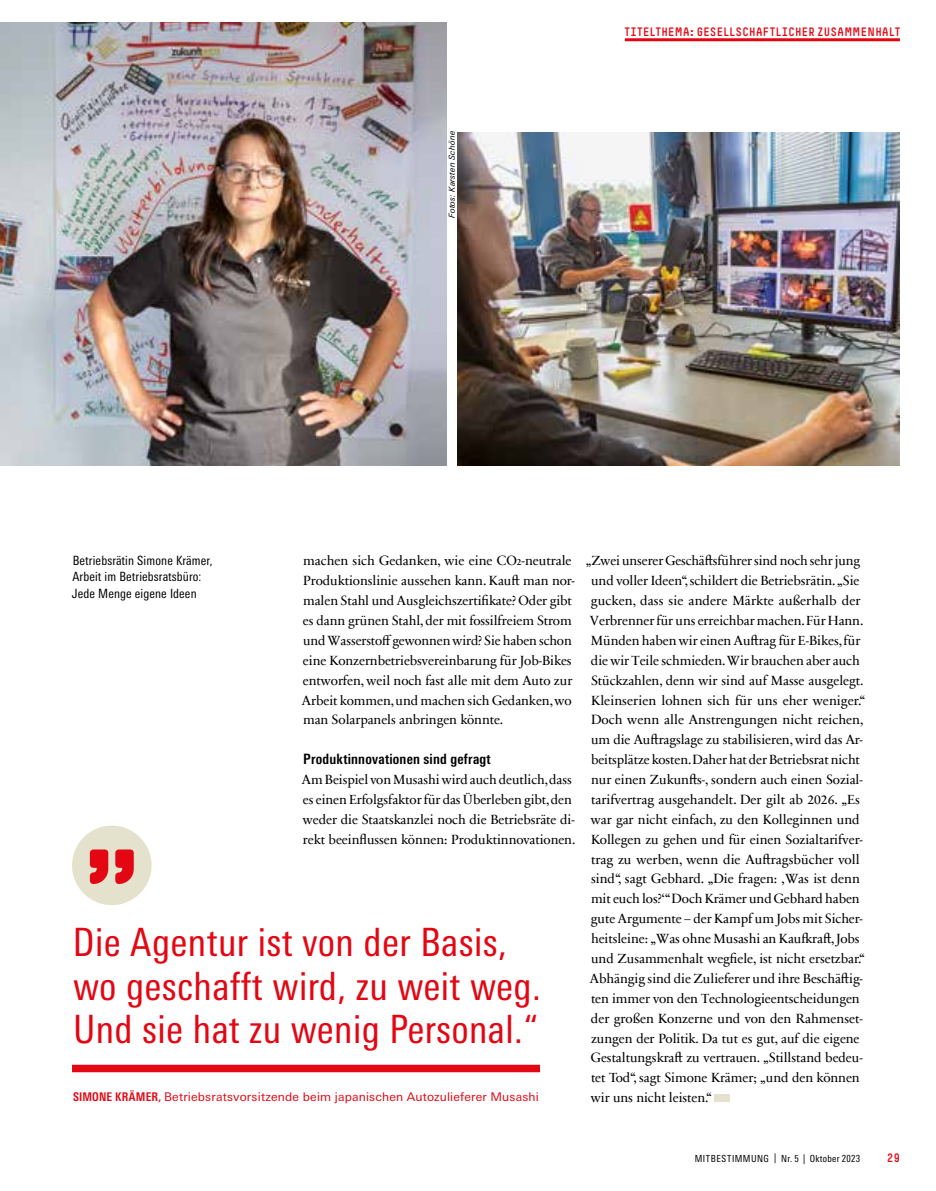
<style>
.page{position:relative;width:936px;height:1191px;background:#fff}
.page>*{position:absolute;margin:0;border:0;box-sizing:border-box;transform-origin:0 0}
.t1{font:condensed 39px/43.5px "Univers Next Pro";letter-spacing:.01em;color:#e30613}
.t2{font:700 condensed 14.25px "Univers Next Pro";letter-spacing:.015em;color:#000}
.t3{font:13.5px/19.8px "Sabon Next Com";letter-spacing:-.005em;color:#000}
.t4{font:condensed 12.75px/16.5px "Univers Next Pro";letter-spacing:.01em;color:#000}
.t5{font:12px "Univers Next Pro";letter-spacing:.015em;color:#e30613}
.t6{font:12px "Simple HBS";color:#e30613}
.t7{font:condensed 9.75px "Univers Next Pro";letter-spacing:.045em;color:#000}
.t8{font:italic 8.25px "Univers Next Pro";letter-spacing:.015em;color:#000}
.s1{font-weight:700;font-stretch:condensed}
</style>
<div class="page">
<div style="left:714px;top:1094px;width:15px;height:8px;background:#e4e1cd"></div>
<img style="left:0;top:23px;width:446px;height:442px">
<img style="left:457px;top:132px;width:442px;height:334px">
<div style="left:72px;top:1064px;width:468px;height:8px;background:#e30613"></div>
<div style="left:72px;top:825px;width:79px;height:80px;background:#e4e1cd;border-radius:50%"></div>
<svg style="left:90px;top:849px;width:44px;height:35px"></svg>
<hr style="left:624px;top:38px;width:275px;height:3px;background:#e30613">
<p class="t8" style="left:447px;top:218px;width:88px;rotate:-90deg">Fotos: Karsten Schöne</p>
<p class="t6" style="left:624px;top:25px;width:8px">TITELTHEMA</p>
<p class="t6" style="left:690px;top:25px;width:15px">: GESELLSCHAFTLICHER</p>
<p class="t6" style="left:817px;top:25px;width:8px">ZUSAMMENHALT</p>
<p class="t4" style="left:72px;top:552px;width:142px">Betriebsrätin Simone Krämer,<br>Arbeit im Betriebsratsbüro:<br>Jede Menge eigene Ideen</p>
<p class="t3" style="left:302px;top:550px;width:274px">machen sich Gedanken, wie eine CO2-neutrale Produktionslinie aussehen kann. Kauft man nor&shy;malen Stahl und Ausgleichszertifikate? Oder gibt es dann grünen Stahl, der mit fossilfreiem Strom und Wasserstoff gewonnen wird? Sie haben schon eine Konzernbetriebsvereinbarung für Job-Bikes entworfen, weil noch fast alle mit dem Auto zur Arbeit kommen, und machen sich Gedanken, wo man Solarpanels anbringen könnte.</p>
<p class="t2" style="left:303px;top:750px;width:189px">Produktinnovationen sind gefragt</p>
<p class="t3" style="left:302px;top:769px;width:275px">Am Beispiel von Musashi wird auch deutlich, dass es einen Erfolgsfaktor für das Überleben gibt, den weder die Staatskanzlei noch die Betriebsräte di&shy;rekt beeinflussen können: Produktinnovationen.</p>
<h1 class="t1" style="left:73px;top:920px;width:469px">Die Agentur ist von der Basis, wo geschafft wird, zu weit weg.<br>Und sie hat zu wenig Personal.“</h1>
<p class="t5" style="left:73px;top:1090px;width:467px"><span class="s1">SIMONE KRÄMER,</span> Betriebsratsvorsitzende beim japanischen Autozulieferer Musashi</p>
<p class="t3" style="left:590px;top:550px;width:277px;text-indent:-4px">„Zwei unserer Geschäftsführer sind noch sehr jung und voller Ideen“, schildert die Betriebsrätin. „Sie gucken, dass sie andere Märkte außerhalb der Verbrenner für uns erreichbar machen. Für Hann.<br>Münden haben wir einen Auftrag für E-Bikes, für die wir Teile schmieden. Wir brauchen aber auch Stückzahlen, denn wir sind auf Masse ausgelegt.<br>Kleinserien lohnen sich für uns eher weniger.“ Doch wenn alle Anstrengungen nicht reichen, um die Auftragslage zu stabilisieren, wird das Ar&shy;beitsplätze kosten. Daher hat der Betriebsrat nicht nur einen Zukunfts-, sondern auch einen Sozial&shy;tarifvertrag ausgehandelt. Der gilt ab 2026. „Es war gar nicht einfach, zu den Kolleginnen und Kollegen zu gehen und für einen Sozialtarifver&shy;trag zu werben, wenn die Auftragsbücher voll sind“, sagt Gebhard. „Die fragen: ‚Was ist denn mit euch los?‘“ Doch Krämer und Gebhard haben gute Argumente – der Kampf um Jobs mit Sicher&shy;heitsleine: „Was ohne Musashi an Kaufkraft, Jobs und Zusammenhalt wegfiele, ist nicht ersetzbar.“ Abhängig sind die Zulieferer und ihre Beschäftig&shy;ten immer von den Technologieentscheidungen der großen Konzerne und von den Rahmenset&shy;zungen der Politik. Da tut es gut, auf die eigene Gestaltungskraft zu vertrauen. „Stillstand bedeu&shy;tet Tod“, sagt Simone Krämer; „und den können wir uns nicht leisten.“</p>
<p class="t7" style="left:694px;top:1152px;width:167px">MITBESTIMMUNG | Nr. 5 | Oktober 2023</p>
<p class="t6" style="left:887px;top:1150px;width:14px">29</p>
</div>
